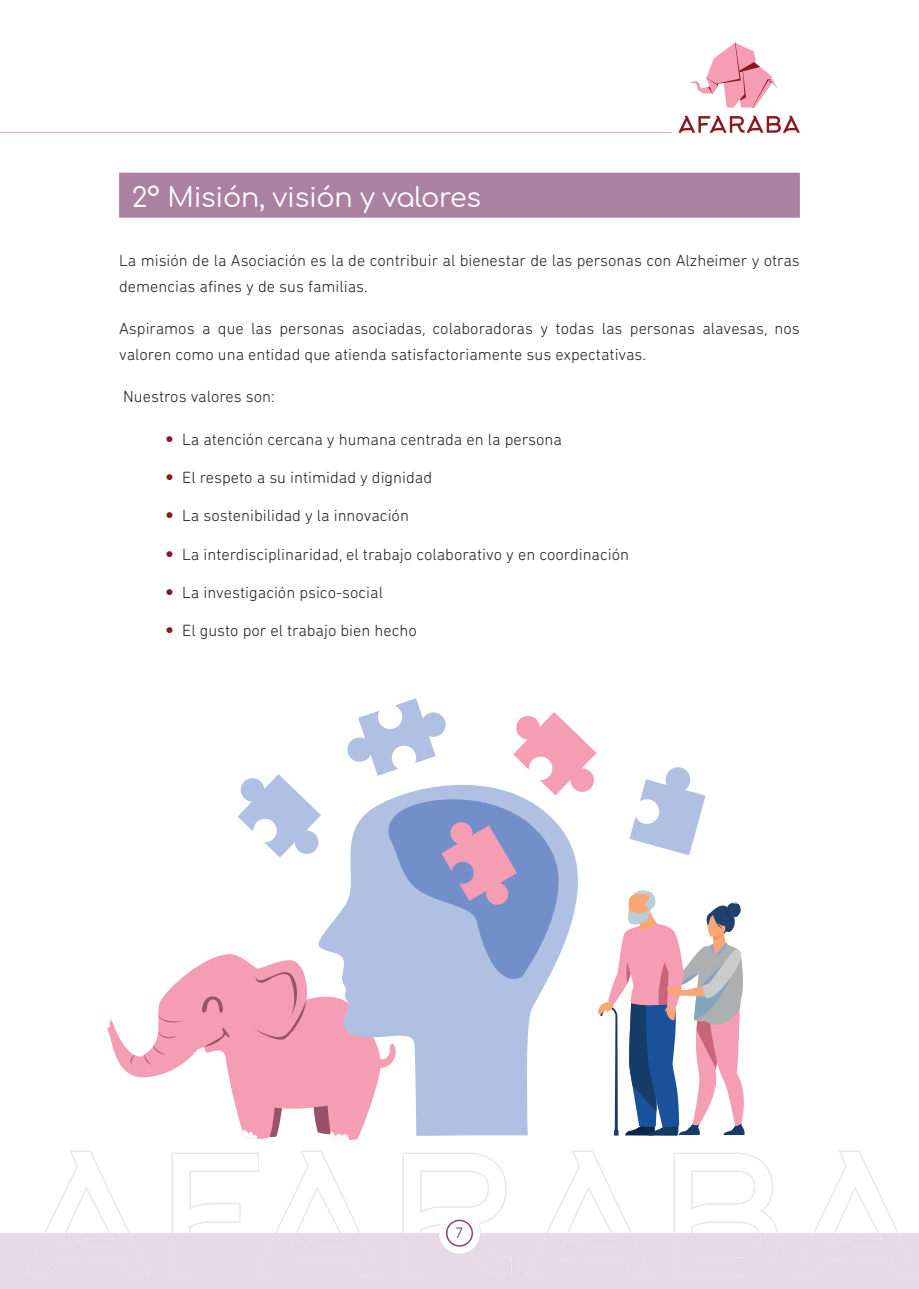
<style>
.page{position:relative;width:919px;height:1289px;background:#fff}
.page>*{position:absolute;margin:0;border:0;box-sizing:border-box;transform-origin:0 0}
.TITULAR{font:27px "Comfortaa";letter-spacing:-.01em;color:#fff}
.TEXTO_NORMAL{font:300 16.5px/25.5px "DIN Next Rounded LT Pro";color:#231f20}
.t1{font:13.5px "Comfortaa";color:#874377}
.s1{font-family:"Helvetica Neue";font-weight:800;color:#891921}
</style>
<div class="page">
<div style="left:0;top:1233px;width:918px;height:55px;background:#e7dae4"></div>
<svg style="left:24px;top:1150px;width:894px;height:126px"></svg>
<div style="left:440px;top:1213px;width:39px;height:39px;background:#fff;border-radius:50%"></div>
<div style="left:439px;top:1212px;width:41px;height:41px;border:2px solid #fff;border-radius:50%"></div>
<div style="left:446px;top:1219px;width:27px;height:27px;border:2px solid #874377;border-radius:50%"></div>
<svg style="left:690px;top:43px;width:87px;height:65px"></svg>
<svg style="left:678px;top:116px;width:121px;height:17px"></svg>
<svg style="left:0;top:132px;width:13px;height:1px"></svg>
<hr style="left:13px;top:132px;width:658px;height:1px;background:#f59db3">
<svg style="left:107px;top:954px;width:130px;height:157px"></svg>
<svg style="left:204px;top:1027px;width:26px;height:19px"></svg>
<svg style="left:202px;top:996px;width:21px;height:16px"></svg>
<svg style="left:158px;top:1014px;width:25px;height:8px"></svg>
<svg style="left:157px;top:1031px;width:20px;height:7px"></svg>
<svg style="left:145px;top:1044px;width:21px;height:20px"></svg>
<svg style="left:131px;top:1055px;width:4px;height:9px"></svg>
<div style="left:119px;top:173px;width:680px;height:45px;background:#ab81a2"></div>
<svg style="left:237px;top:698px;width:508px;height:442px"></svg>
<p class="TITULAR" style="left:132px;top:172px;width:350px">2º Misión, visión y valores</p>
<p class="TEXTO_NORMAL" style="left:119px;top:248px;width:682px">La misión de la Asociación es la de contribuir al bienestar de las personas con Alzheimer y otras demencias afines y de sus familias.</p>
<p class="TEXTO_NORMAL" style="left:119px;top:316px;width:682px">Aspiramos a que las personas asociadas, colaboradoras y todas las personas alavesas, nos valoren como una entidad que atienda satisfactoriamente sus expectativas.</p>
<p class="TEXTO_NORMAL" style="left:123px;top:384px;width:153px">Nuestros valores son:</p>
<p class="TEXTO_NORMAL" style="left:166px;top:426px;width:398px"><span class="s1">•</span> La atención cercana y humana centrada en la persona</p>
<p class="TEXTO_NORMAL" style="left:166px;top:464px;width:268px"><span class="s1">•</span> El respeto a su intimidad y dignidad</p>
<p class="TEXTO_NORMAL" style="left:166px;top:503px;width:245px"><span class="s1">•</span> La sostenibilidad y la innovación</p>
<p class="TEXTO_NORMAL" style="left:166px;top:541px;width:465px"><span class="s1">•</span> La interdisciplinaridad, el trabajo colaborativo y en coordinación</p>
<p class="TEXTO_NORMAL" style="left:166px;top:579px;width:219px"><span class="s1">•</span> La investigación psico-social</p>
<p class="TEXTO_NORMAL" style="left:166px;top:617px;width:252px"><span class="s1">•</span> El gusto por el trabajo bien hecho</p>
<p class="t1" style="left:455px;top:1220px;width:9px">7</p>
</div>
